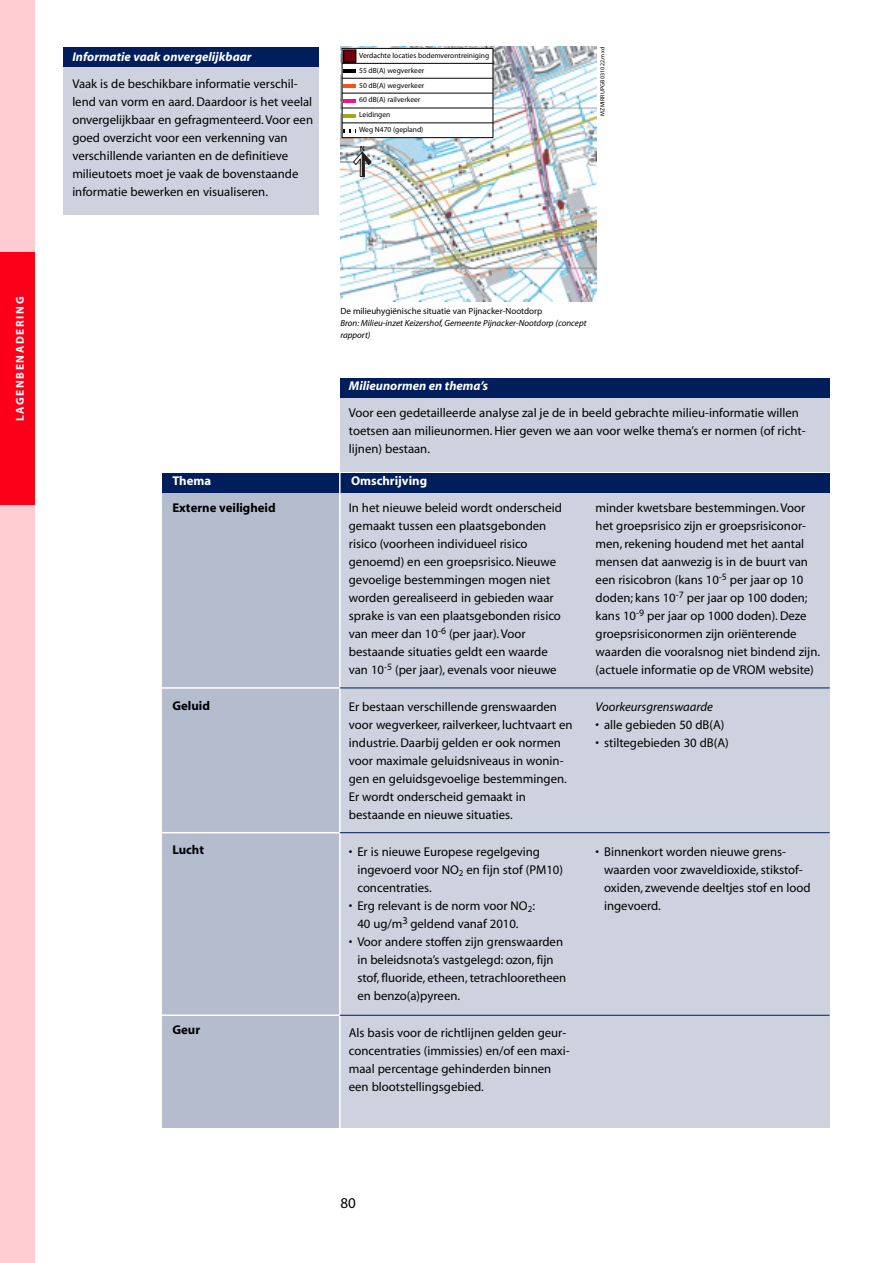
<style>
.page{position:relative;width:893px;height:1263px;background:#fff}
.page>*{position:absolute;margin:0;border:0;box-sizing:border-box;transform-origin:0 0}
.t1{font:15px "Myriad";color:#000}
.t2{font:12.75px/18px "Myriad";color:#000}
.t3{font:italic 700 12.75px "Myriad";color:#fff}
.t4{font:700 12.75px "Myriad";color:#000}
.t5{font:italic 12.75px "Myriad";color:#000}
.t6{font:700 12.75px "Myriad";color:#fff}
.t7{font:700 11.25px "Myriad";letter-spacing:.15em;color:#fff}
.t8{font:italic 9px/12px "Myriad";color:#000}
.t9{font:9px "Myriad";color:#000}
.t10{font:7.5px/14.9px "Myriad";color:#000}
.t11{font:6px "Myriad";letter-spacing:.025em;color:#000}
</style>
<div class="page">
<div style="left:0;top:0;width:34px;height:1263px;background:#ffccd1"></div>
<div style="left:0;top:253px;width:34px;height:252px;background:#fd0019"></div>
<div style="left:64px;top:47px;width:255px;height:168px;background:#ced2de"></div>
<div style="left:64px;top:47px;width:255px;height:20px;background:#001e5b"></div>
<div style="left:340px;top:398px;width:489px;height:74px;background:#ced2de"></div>
<div style="left:340px;top:378px;width:489px;height:20px;background:#001e5b"></div>
<div style="left:162px;top:493px;width:178px;height:635px;background:#b4bcce"></div>
<div style="left:162px;top:473px;width:667px;height:20px;background:#001e5b"></div>
<div style="left:340px;top:493px;width:489px;height:635px;background:#ced2de"></div>
<hr style="left:339px;top:471px;width:1px;height:661px;background:#fff">
<hr style="left:156px;top:687px;width:184px;height:2px;background:#fff">
<hr style="left:340px;top:688px;width:489px;height:1px;background:#001e5b">
<hr style="left:156px;top:832px;width:184px;height:1px;background:#fff">
<hr style="left:340px;top:832px;width:489px;height:1px;background:#001e5b">
<hr style="left:156px;top:1015px;width:184px;height:1px;background:#fff">
<hr style="left:340px;top:1015px;width:489px;height:1px;background:#001e5b">
<img style="left:340px;top:47px;width:256px;height:255px">
<div style="left:342px;top:48px;width:151px;height:90px;background:#fff"></div>
<div style="left:342px;top:48px;width:151px;height:90px;border:1px solid #000"></div>
<svg style="left:353px;top:146px;width:18px;height:31px"></svg>
<svg style="left:341px;top:49px;width:152px;height:74px"></svg>
<svg style="left:343px;top:129px;width:13px;height:3px"></svg>
<p class="t7" style="left:16px;top:421px;width:126px;rotate:-90deg">LAGENBENADERING</p>
<p class="t3" style="left:72px;top:52px;width:181px">Informatie vaak onvergelijkbaar</p>
<p class="t2" style="left:72px;top:75px;width:242px">Vaak is de beschikbare informatie verschil&shy;lend van vorm en aard. Daardoor is het veelal onvergelijkbaar en gefragmenteerd. Voor een goed overzicht voor een verkenning van verschillende varianten en de definitieve milieutoets moet je vaak de bovenstaande informatie bewerken en visualiseren.</p>
<p class="t10" style="left:359px;top:48px;width:131px">Verdachte locaties bodemverontreiniging<br>55 dB(A) wegverkeer<br>50 dB(A) wegverkeer<br>60 dB(A) railverkeer<br>Leidingen<br>Weg N470 (gepland)</p>
<p class="t11" style="left:600px;top:116px;width:70px;rotate:-90deg">MZMIRRUPGB031022.mxd</p>
<p class="t9" style="left:340px;top:307px;width:203px">De milieuhygiënische situatie van Pijnacker-Nootdorp</p>
<p class="t8" style="left:340px;top:317px;width:248px">Bron: Milieu-inzet Keizershof, Gemeente Pijnacker-Nootdorp (concept rapport)</p>
<p class="t3" style="left:349px;top:381px;width:141px">Milieunormen en thema’s</p>
<p class="t2" style="left:349px;top:405px;width:458px">Voor een gedetailleerde analyse zal je de in beeld gebrachte milieu-informatie willen toetsen aan milieunormen. Hier geven we aan voor welke thema’s er normen (of richt&shy;lijnen) bestaan.</p>
<p class="t6" style="left:172px;top:476px;width:40px">Thema</p>
<p class="t6" style="left:351px;top:476px;width:78px">Omschrijving</p>
<p class="t4" style="left:172px;top:503px;width:105px">Externe veiligheid</p>
<p class="t2" style="left:349px;top:500px;width:214px">In het nieuwe beleid wordt onderscheid gemaakt tussen een plaatsgebonden risico (voorheen individueel risico genoemd) en een groepsrisico. Nieuwe gevoelige bestemmingen mogen niet worden gerealiseerd in gebieden waar sprake is van een plaatsgebonden risico van meer dan 10<sup>-6</sup> (per jaar). Voor bestaande situaties geldt een waarde van 10<sup>-5</sup> (per jaar), evenals voor nieuwe</p>
<p class="t2" style="left:595px;top:500px;width:226px">minder kwetsbare bestemmingen. Voor het groepsrisico zijn er groepsrisiconor&shy;men, rekening houdend met het aantal mensen dat aanwezig is in de buurt van een risicobron (kans 10<sup>-5</sup> per jaar op 10 doden; kans 10<sup>-7</sup> per jaar op 100 doden; kans 10<sup>-9</sup> per jaar op 1000 doden). Deze groepsrisiconormen zijn oriënterende waarden die vooralsnog niet bindend zijn. (actuele informatie op de VROM website)</p>
<p class="t2" style="left:349px;top:698px;width:225px">Er bestaan verschillende grenswaarden voor wegverkeer, railverkeer, luchtvaart en industrie. Daarbij gelden er ook normen voor maximale geluidsniveaus in wonin&shy;gen en geluidsgevoelige bestemmingen.<br>Er wordt onderscheid gemaakt in bestaande en nieuwe situaties.</p>
<p class="t5" style="left:595px;top:702px;width:119px">Voorkeursgrenswaarde</p>
<p class="t4" style="left:172px;top:701px;width:39px">Geluid</p>
<p class="t2" style="left:595px;top:716px;width:130px">• alle gebieden 50 dB(A)</p>
<p class="t2" style="left:595px;top:734px;width:135px">• stiltegebieden 30 dB(A)</p>
<p class="t4" style="left:172px;top:845px;width:33px">Lucht</p>
<p class="t4" style="left:172px;top:1025px;width:29px">Geur</p>
<p class="t2" style="left:357px;top:844px;width:207px;text-indent:-9px">• Er is nieuwe Europese regelgeving ingevoerd voor NO<sub>2</sub> en fijn stof (PM10) concentraties.</p>
<p class="t2" style="left:357px;top:898px;width:179px;text-indent:-9px">• Erg relevant is de norm voor NO<sub>2</sub>:<br>40 ug/m<sup>3</sup> geldend vanaf 2010.</p>
<p class="t2" style="left:357px;top:934px;width:210px;text-indent:-9px">• Voor andere stoffen zijn grenswaarden in beleidsnota’s vastgelegd: ozon, fijn stof, fluoride, etheen, tetrachlooretheen en benzo(a)pyreen.</p>
<p class="t2" style="left:349px;top:1025px;width:222px">Als basis voor de richtlijnen gelden geur&shy;concentraties (immissies) en/of een maxi&shy;maal percentage gehinderden binnen een blootstellingsgebied.</p>
<p class="t2" style="left:604px;top:844px;width:208px;text-indent:-9px">• Binnenkort worden nieuwe grens&shy;waarden voor zwaveldioxide, stikstof&shy;oxiden, zwevende deeltjes stof en lood ingevoerd.</p>
<p class="t1" style="left:340px;top:1198px;width:17px">80</p>
</div>
